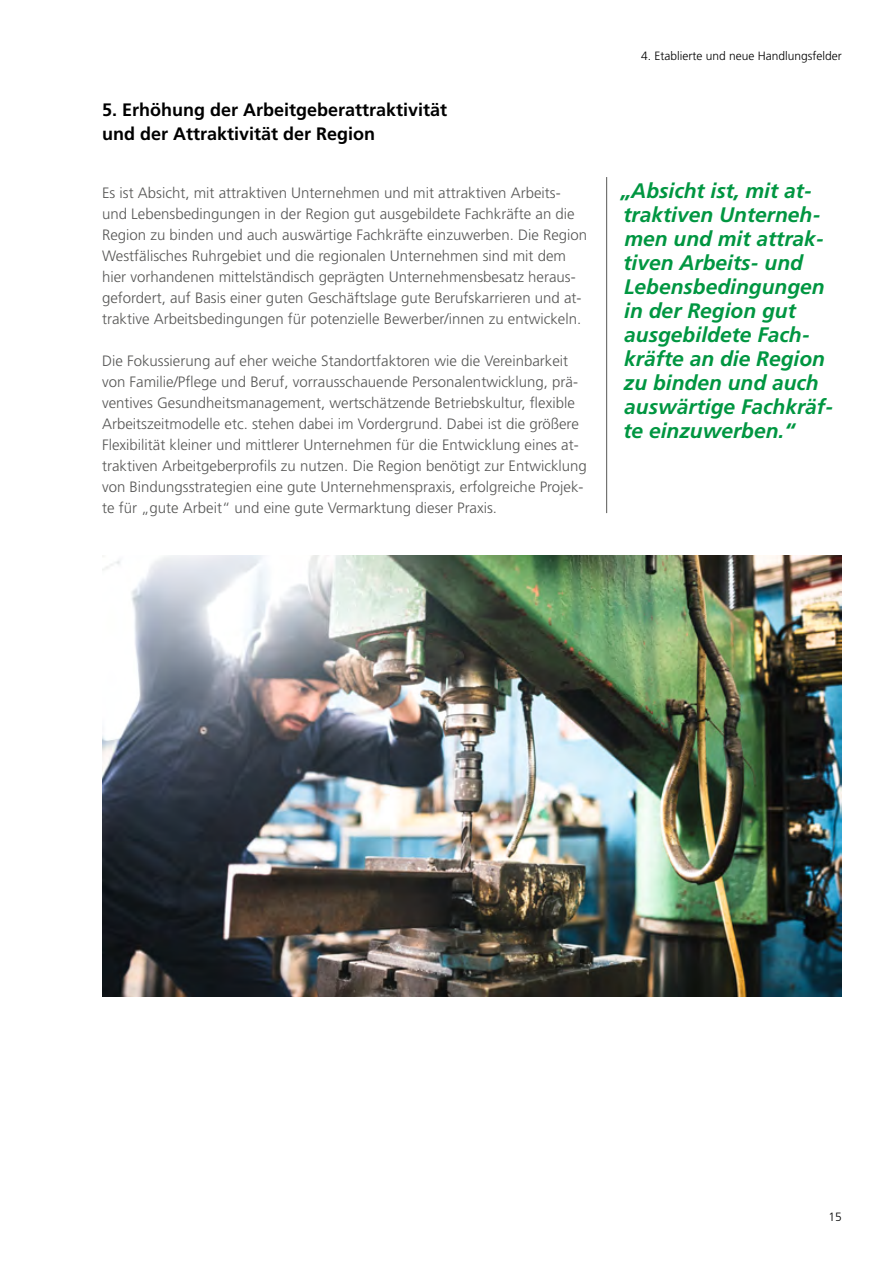
<style>
.page{position:relative;width:893px;height:1263px;background:#fff}
.page>*{position:absolute;margin:0;border:0;box-sizing:border-box;transform-origin:0 0}
.t1{font:italic 700 21px/24px "Frutiger LT Std";color:#009641}
.t2{font:700 18px/24px "Frutiger LT Std";color:#000}
.t3{font:300 15px/21px "Frutiger LT Std";color:#575756}
.t4{font:300 12px "Frutiger LT Std";color:#000}
</style>
<div class="page">
<hr style="left:606px;top:177px;width:1px;height:336px;background:#575756">
<img style="left:102px;top:555px;width:740px;height:441px">
<p class="t2" style="left:102px;top:97px;width:347px">5. Erhöhung der Arbeitgeberattraktivität und der Attraktivität der Region</p>
<p class="t3" style="left:102px;top:183px;width:487px">Es ist Absicht, mit attraktiven Unternehmen und mit attraktiven Arbeits&shy;und Lebensbedingungen in der Region gut ausgebildete Fachkräfte an die Region zu binden und auch auswärtige Fachkräfte einzuwerben. Die Region Westfälisches Ruhrgebiet und die regionalen Unternehmen sind mit dem hier vorhandenen mittelständisch geprägten Unternehmensbesatz heraus&shy;gefordert, auf Basis einer guten Geschäftslage gute Berufskarrieren und at&shy;traktive Arbeitsbedingungen für potenzielle Bewerber/innen zu entwickeln.</p>
<p class="t3" style="left:102px;top:351px;width:486px">Die Fokussierung auf eher weiche Standortfaktoren wie die Vereinbarkeit von Familie/Pflege und Beruf, vorrausschauende Personalentwicklung, prä&shy;ventives Gesundheitsmanagement, wertschätzende Betriebskultur, flexible Arbeitszeitmodelle etc. stehen dabei im Vordergrund. Dabei ist die größere Flexibilität kleiner und mittlerer Unternehmen für die Entwicklung eines at&shy;traktiven Arbeitgeberprofils zu nutzen. Die Region benötigt zur Entwicklung von Bindungsstrategien eine gute Unternehmenspraxis, erfolgreiche Projek&shy;te für „gute Arbeit“ und eine gute Vermarktung dieser Praxis.</p>
<p class="t4" style="left:641px;top:49px;width:202px">4. Etablierte und neue Handlungsfelder</p>
<h1 class="t1" style="left:621px;top:179px;width:214px">„Absicht ist, mit at&shy;traktiven Unterneh&shy;men und mit attrak&shy;tiven Arbeits- und<br>Lebensbedingungen in der Region gut ausgebildete Fach&shy;kräfte an die Region zu binden und auch auswärtige Fachkräf&shy;te einzuwerben.“</h1>
<p class="t4" style="left:829px;top:1210px;width:15px">15</p>
</div>
